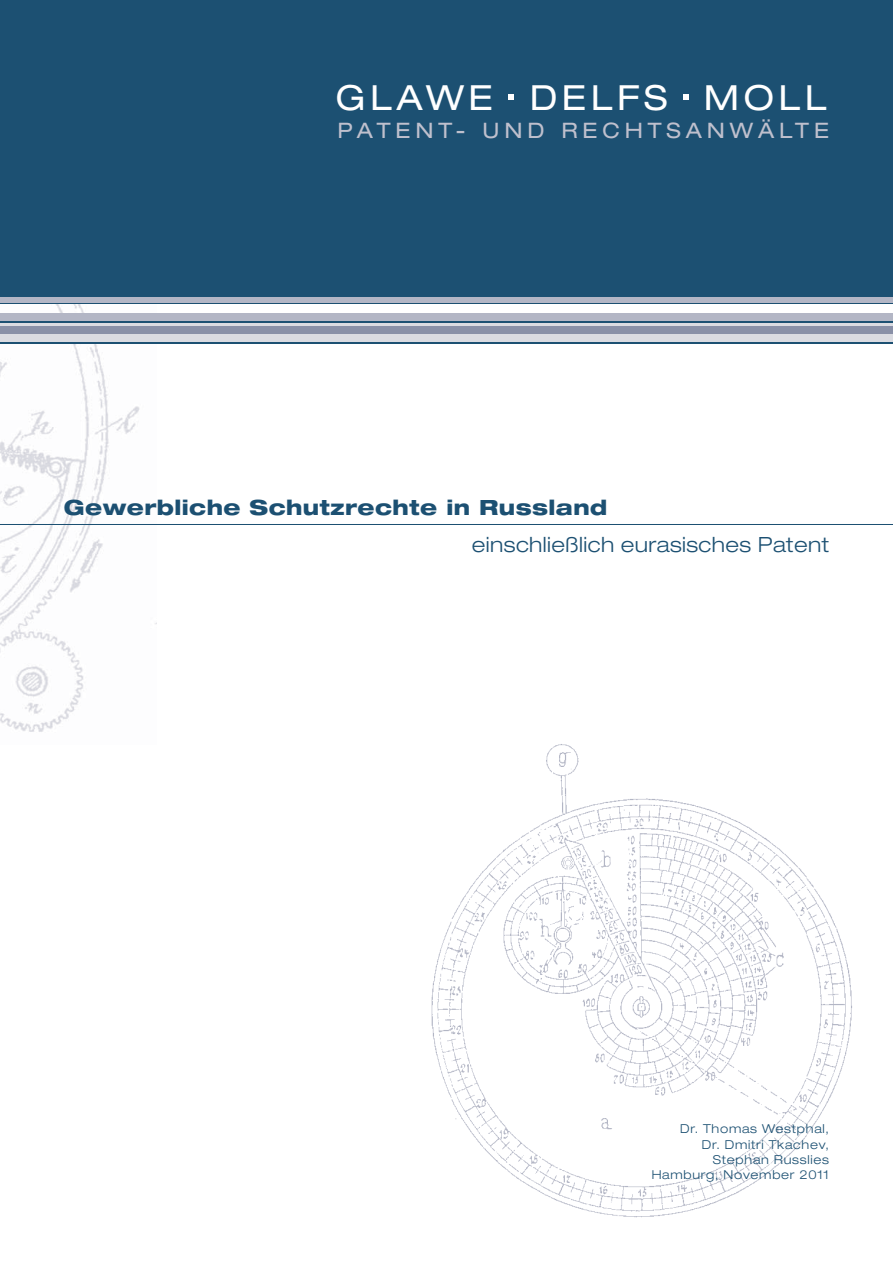
<style>
.page{position:relative;width:893px;height:1263px;background:#fff}
.page>*{position:absolute;margin:0;border:0;box-sizing:border-box;transform-origin:0 0}
.t1{font:expanded 34.65px "Helvetica Neue";letter-spacing:.13em;color:#fff}
.t2{font:expanded 21.3px "Helvetica Neue";letter-spacing:.23em;color:#bfc0cd}
.t3{font:800 expanded 21px "Helvetica Neue";letter-spacing:.02em;color:#1c5072}
.t4{font:300 expanded 21px "Helvetica Neue";letter-spacing:.02em;color:#1c5072}
.t5{font:300 expanded 12.3px/15.3px "Helvetica Neue";letter-spacing:.06em;color:#1c5072;text-align:right}
</style>
<div class="page">
<img style="left:0;top:304px;width:156px;height:428px">
<img style="left:431px;top:744px;width:421px;height:474px">
<div style="left:0;top:0;width:893px;height:298px;background:#1c5072"></div>
<hr style="left:0;top:524px;width:893px;height:1px;background:#1c5072">
<div style="left:0;top:298px;width:893px;height:5px;background:#b3b6c5"></div>
<div style="left:0;top:321px;width:893px;height:22px;background:#dadbe1"></div>
<hr style="left:0;top:320px;width:893px;height:3px;background:#1c5072">
<hr style="left:0;top:303px;width:893px;height:1px;background:#1c5072">
<div style="left:0;top:313px;width:893px;height:7px;background:#b3b6c5"></div>
<div style="left:0;top:326px;width:893px;height:8px;background:#8990a7"></div>
<hr style="left:0;top:343px;width:893px;height:1px;background:#1c5072">
<svg style="left:508px;top:95px;width:6px;height:5px"></svg>
<svg style="left:683px;top:95px;width:6px;height:5px"></svg>
<h1 class="t1" style="left:336px;top:85px;width:492px">GLAWE DELFS MOLL</h1>
<h2 class="t2" style="left:337px;top:123px;width:493px">PATENT- UND RECHTSANWÄLTE</h2>
<h3 class="t3" style="left:64px;top:499px;width:545px">Gewerbliche Schutzrechte in Russland</h3>
<h3 class="t4" style="left:472px;top:537px;width:359px">einschließlich eurasisches Patent</h3>
<p class="t5" style="left:652px;top:1123px;width:179px">Dr. Thomas Westphal,<br>Dr. Dmitri Tkachev,<br>Stephan Russlies<br>Hamburg, November 2011</p>
</div>
